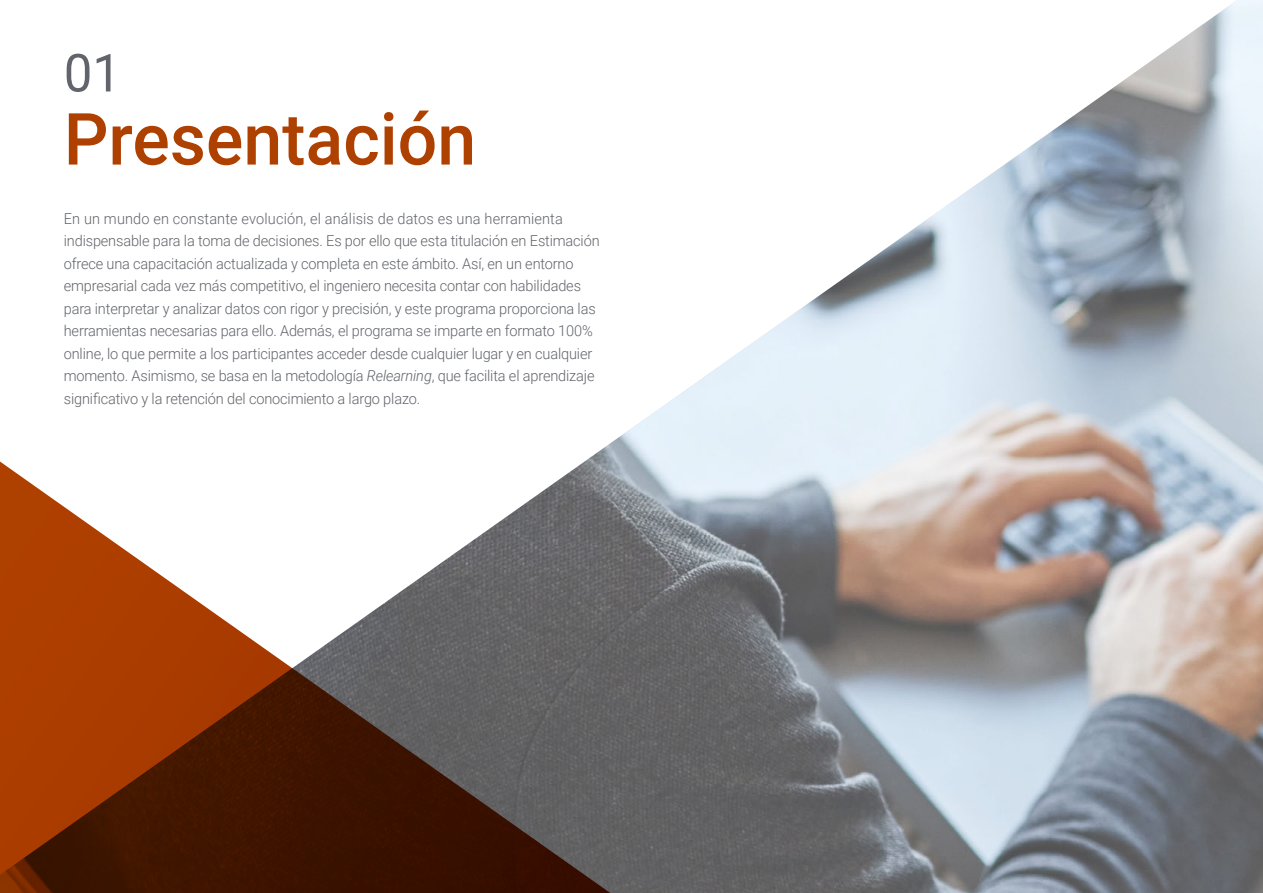
<style>
.page{position:relative;width:1263px;height:893px;background:#fff}
.page>*{position:absolute;margin:0;border:0;box-sizing:border-box;transform-origin:0 0}
.t1{font:500 72px "Roboto";color:#ae4000}
.t2{font:52.5px "Roboto";color:#61646a}
.t3{font:300 15px/22.5px "Roboto";letter-spacing:-.01em;color:#61646a}
.s1{font-style:italic}
</style>
<div class="page">
<img style="left:607px;top:0;width:656px;height:893px">
<svg style="left:0;top:446px;width:640px;height:447px"></svg>
<h2 class="t2" style="left:64px;top:36px;width:59px">01</h2>
<h1 class="t1" style="left:64px;top:89px;width:414px">Presentación</h1>
<p class="t3" style="left:64px;top:207px;width:537px">En un mundo en constante evolución, el análisis de datos es una herramienta indispensable para la toma de decisiones. Es por ello que esta titulación en Estimación ofrece una capacitación actualizada y completa en este ámbito. Así, en un entorno empresarial cada vez más competitivo, el ingeniero necesita contar con habilidades para interpretar y analizar datos con rigor y precisión, y este programa proporciona las herramientas necesarias para ello. Además, el programa se imparte en formato 100% online, lo que permite a los participantes acceder desde cualquier lugar y en cualquier momento. Asimismo, se basa en la metodología <span class="s1">Relearning</span>, que facilita el aprendizaje significativo y la retención del conocimiento a largo plazo.</p>
</div>
